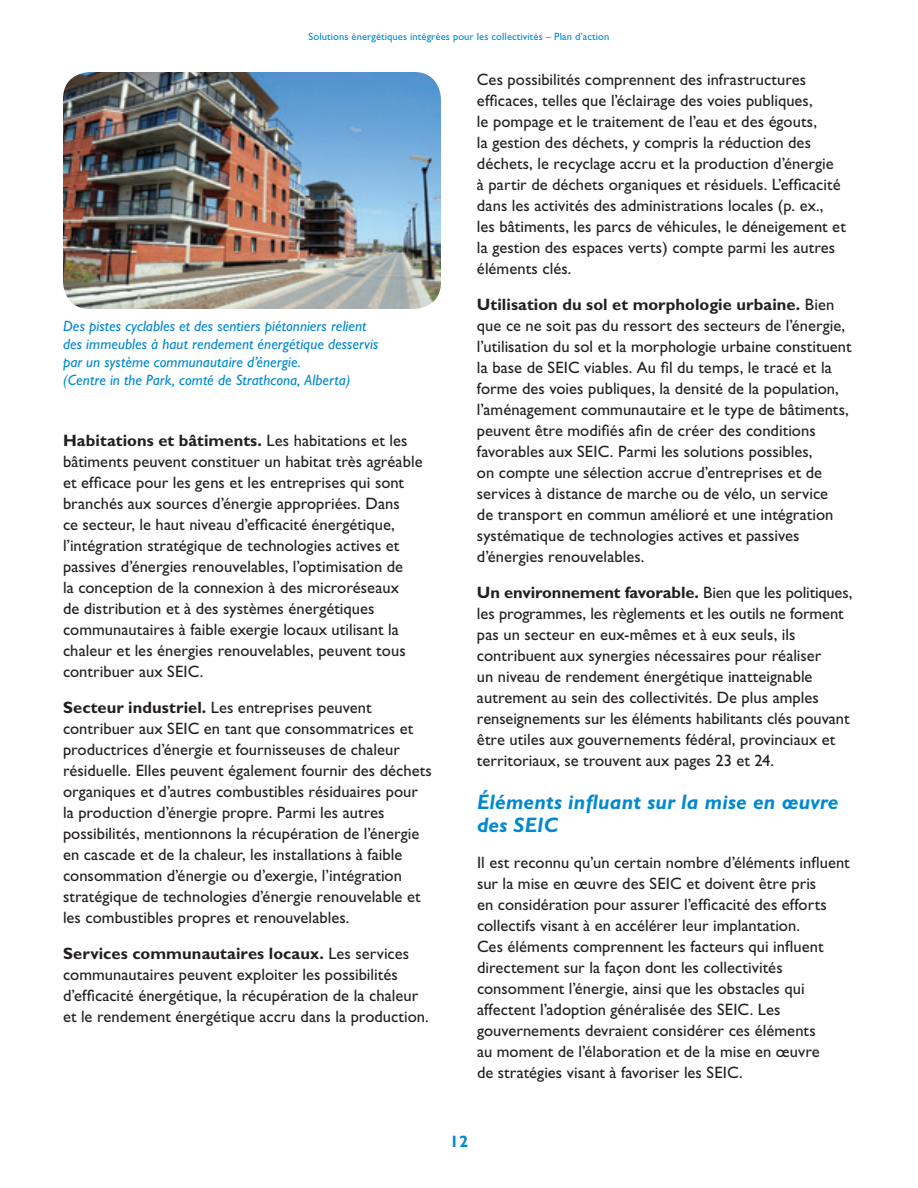
<style>
.page{position:relative;width:918px;height:1188px;background:#fff}
.page>*{position:absolute;margin:0;border:0;box-sizing:border-box;transform-origin:0 0}
.t1{font:italic 700 21px/22.5px "Gill Sans";letter-spacing:.01em;color:#0089cf}
.t2{font:16.5px/21px "Gill Sans";letter-spacing:.005em;color:#231f20}
.t3{font:700 16.5px "Gill Sans";color:#0089cf}
.t4{font:italic 15px/18px "Gill Sans";letter-spacing:.005em;color:#0089cf}
.t5{font:10.5px "Gill Sans";letter-spacing:.01em;color:#0089cf}
.s1{font-weight:700}
</style>
<div class="page">
<img style="left:63px;top:72px;width:378px;height:237px;border-radius:27px">
<p class="t5" style="left:309px;top:32px;width:302px">Solutions énergétiques intégrées pour les collectivités – Plan d’action</p>
<p class="t4" style="left:63px;top:319px;width:317px">Des pistes cyclables et des sentiers piétonniers relient des immeubles à haut rendement énergétique desservis par un système communautaire d’énergie.<br>(Centre in the Park, comté de Strathcona, Alberta)</p>
<p class="t2" style="left:63px;top:432px;width:361px"><span class="s1">Habitations et bâtiments.</span> Les habitations et les bâtiments peuvent constituer un habitat très agréable et efficace pour les gens et les entreprises qui sont branchés aux sources d’énergie appropriées. Dans<br>ce secteur, le haut niveau d’efficacité énergétique, l’intégration stratégique de technologies actives et passives d’énergies renouvelables, l’optimisation de<br>la conception de la connexion à des microréseaux<br>de distribution et à des systèmes énergétiques communautaires à faible exergie locaux utilisant la chaleur et les énergies renouvelables, peuvent tous contribuer aux SEIC.</p>
<p class="t2" style="left:63px;top:699px;width:370px"><span class="s1">Secteur industriel.</span> Les entreprises peuvent contribuer aux SEIC en tant que consommatrices et productrices d’énergie et fournisseuses de chaleur résiduelle. Elles peuvent également fournir des déchets organiques et d’autres combustibles résiduaires pour la production d’énergie propre. Parmi les autres possibilités, mentionnons la récupération de l’énergie en cascade et de la chaleur, les installations à faible consommation d’énergie ou d’exergie, l’intégration stratégique de technologies d’énergie renouvelable et les combustibles propres et renouvelables.</p>
<p class="t2" style="left:63px;top:945px;width:367px"><span class="s1">Services communautaires locaux.</span> Les services communautaires peuvent exploiter les possibilités d’efficacité énergétique, la récupération de la chaleur et le rendement énergétique accru dans la production.</p>
<p class="t2" style="left:477px;top:70px;width:370px">Ces possibilités comprennent des infrastructures efficaces, telles que l’éclairage des voies publiques,<br>le pompage et le traitement de l’eau et des égouts,<br>la gestion des déchets, y compris la réduction des déchets, le recyclage accru et la production d’énergie<br>à partir de déchets organiques et résiduels. L’efficacité dans les activités des administrations locales (p. ex.,<br>les bâtiments, les parcs de véhicules, le déneigement et la gestion des espaces verts) compte parmi les autres éléments clés.</p>
<p class="t2" style="left:477px;top:295px;width:376px"><span class="s1">Utilisation du sol et morphologie urbaine.</span> Bien que ce ne soit pas du ressort des secteurs de l’énergie, l’utilisation du sol et la morphologie urbaine constituent la base de SEIC viables. Au fil du temps, le tracé et la forme des voies publiques, la densité de la population, l’aménagement communautaire et le type de bâtiments, peuvent être modifiés afin de créer des conditions favorables aux SEIC. Parmi les solutions possibles,<br>on compte une sélection accrue d’entreprises et de services à distance de marche ou de vélo, un service<br>de transport en commun amélioré et une intégration systématique de technologies actives et passives d’énergies renouvelables.</p>
<p class="t2" style="left:477px;top:583px;width:377px"><span class="s1">Un environnement favorable.</span> Bien que les politiques, les programmes, les règlements et les outils ne forment pas un secteur en eux-mêmes et à eux seuls, ils contribuent aux synergies nécessaires pour réaliser<br>un niveau de rendement énergétique inatteignable autrement au sein des collectivités. De plus amples renseignements sur les éléments habilitants clés pouvant être utiles aux gouvernements fédéral, provinciaux et territoriaux, se trouvent aux pages 23 et 24.</p>
<p class="t1" style="left:477px;top:793px;width:363px">Éléments influant sur la mise en œuvre des SEIC</p>
<p class="t2" style="left:477px;top:853px;width:374px">Il est reconnu qu’un certain nombre d’éléments influent sur la mise en œuvre des SEIC et doivent être pris<br>en considération pour assurer l’efficacité des efforts collectifs visant à en accélérer leur implantation.<br>Ces éléments comprennent les facteurs qui influent directement sur la façon dont les collectivités consomment l’énergie, ainsi que les obstacles qui affectent l’adoption généralisée des SEIC. Les gouvernements devraient considérer ces éléments<br>au moment de l’élaboration et de la mise en œuvre<br>de stratégies visant à favoriser les SEIC.</p>
<p class="t3" style="left:450px;top:1135px;width:20px">12</p>
</div>
